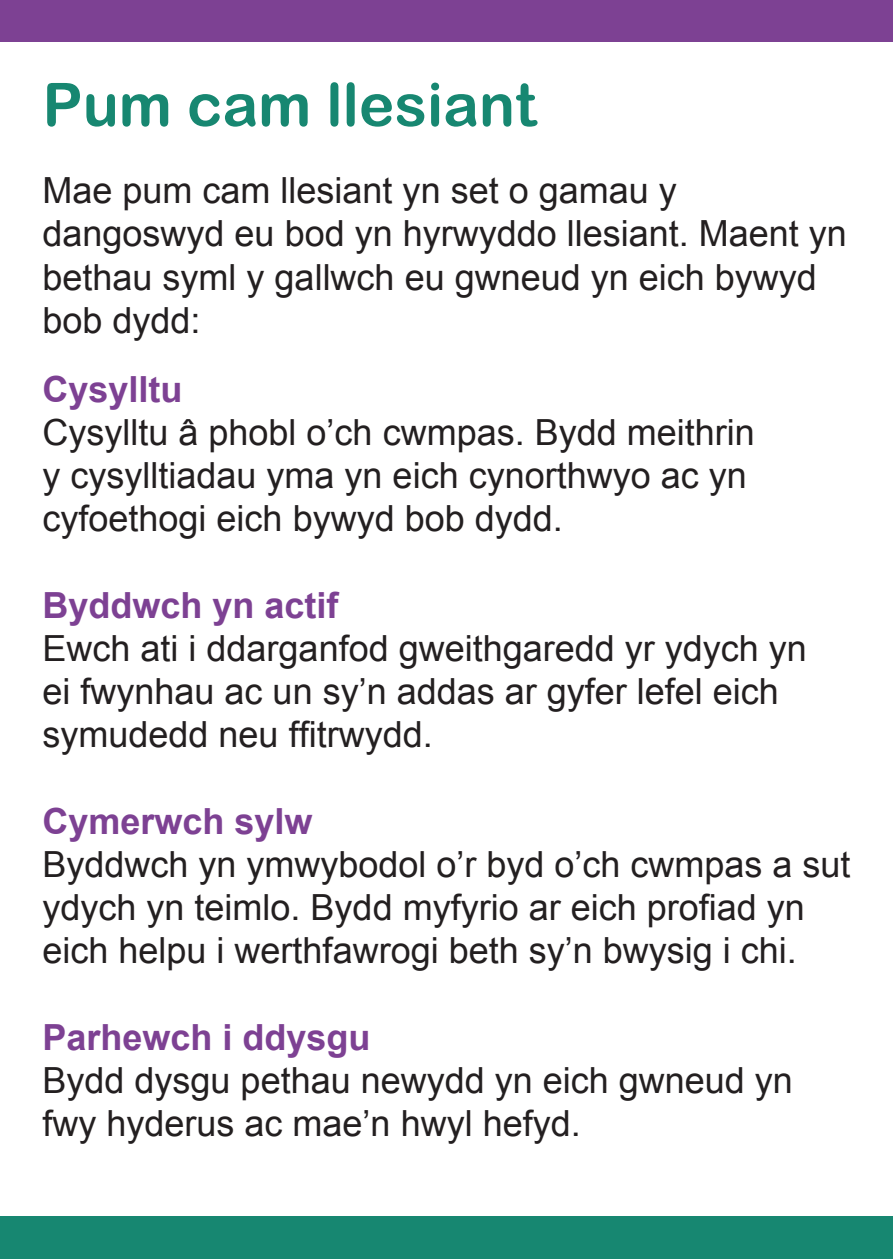
<style>
.page{position:relative;width:893px;height:1259px;background:#fff}
.page>*{position:absolute;margin:0;border:0;box-sizing:border-box;transform-origin:0 0}
.Subheading{font:60px "Arial Rounded MT Bold";color:#178771}
.Body_no_line_breaks{font:36px/43.2px "Arial";color:#231f20}
.Body{font:36px/43.2px "Arial";color:#231f20}
.Body_no_line_breaks-2{font:700 36px "Arial";color:#7d4193}
</style>
<div class="page">
<div style="left:0;top:0;width:893px;height:41px;background:#7d4193"></div>
<div style="left:0;top:1216px;width:893px;height:43px;background:#178771"></div>
<p class="Subheading" style="left:43px;top:69px;width:495px">Pum cam llesiant</p>
<p class="Body" style="left:43px;top:169px;width:806px">Mae pum cam llesiant yn set o gamau y dangoswyd eu bod yn hyrwyddo llesiant. Maent yn bethau syml y gallwch eu gwneud yn eich bywyd bob dydd:</p>
<p class="Body_no_line_breaks-2" style="left:43px;top:365px;width:142px">Cysylltu</p>
<p class="Body_no_line_breaks" style="left:43px;top:411px;width:714px">Cysylltu â phobl o’ch cwmpas. Bydd meithrin y cysylltiadau yma yn eich cynorthwyo ac yn cyfoethogi eich bywyd bob dydd.</p>
<p class="Body_no_line_breaks-2" style="left:43px;top:581px;width:298px">Byddwch yn actif</p>
<p class="Body_no_line_breaks" style="left:43px;top:627px;width:766px">Ewch ati i ddarganfod gweithgaredd yr ydych yn ei fwynhau ac un sy’n addas ar gyfer lefel eich symudedd neu ffitrwydd.</p>
<p class="Body_no_line_breaks-2" style="left:43px;top:797px;width:272px">Cymerwch sylw</p>
<p class="Body_no_line_breaks" style="left:43px;top:843px;width:809px">Byddwch yn ymwybodol o’r byd o’ch cwmpas a sut ydych yn teimlo. Bydd myfyrio ar eich profiad yn eich helpu i werthfawrogi beth sy’n bwysig i chi.</p>
<p class="Body_no_line_breaks-2" style="left:43px;top:1013px;width:330px">Parhewch i ddysgu</p>
<p class="Body_no_line_breaks" style="left:43px;top:1059px;width:752px">Bydd dysgu pethau newydd yn eich gwneud yn fwy hyderus ac mae’n hwyl hefyd.</p>
</div>
